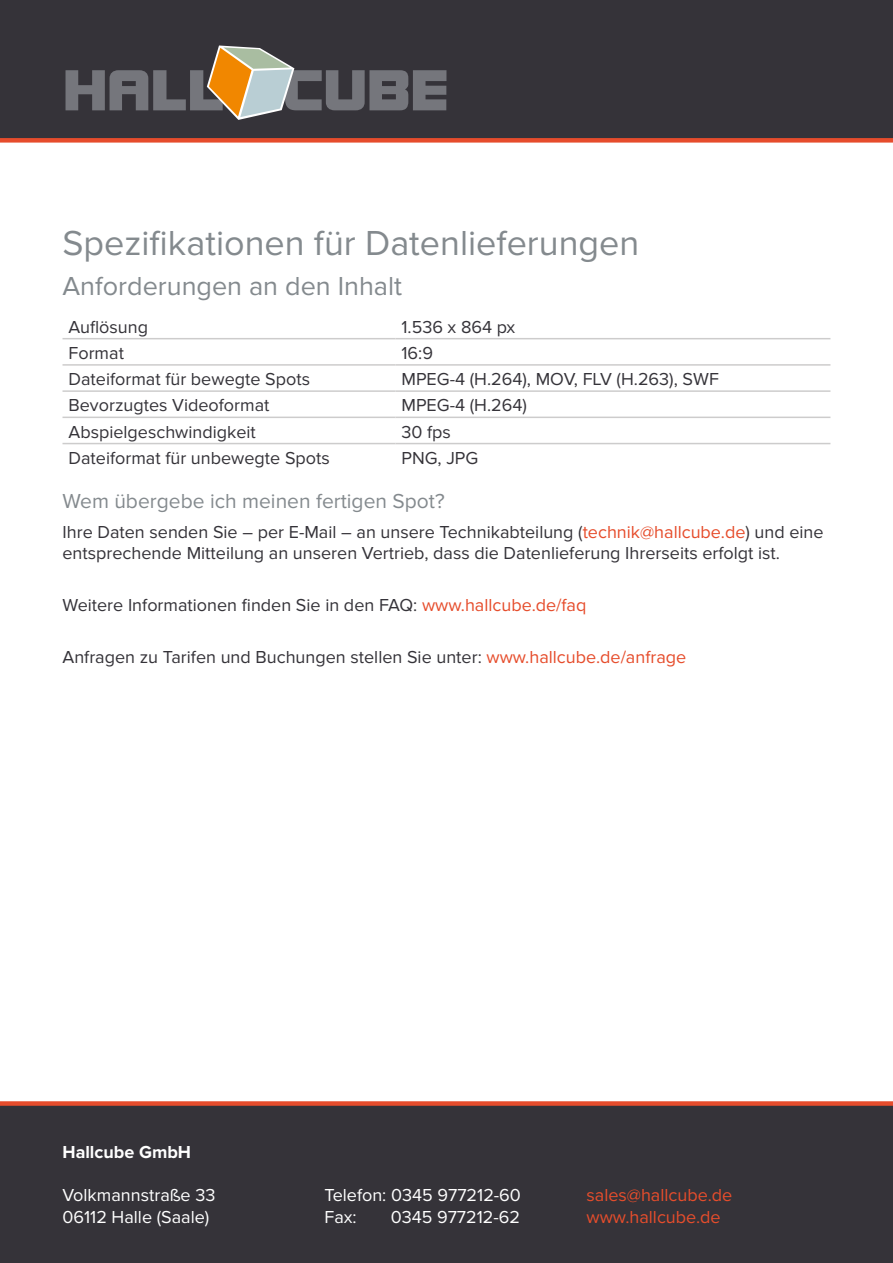
<style>
.page{position:relative;width:893px;height:1263px;background:#fff}
.page>*{position:absolute;margin:0;border:0;box-sizing:border-box;transform-origin:0 0}
.t1{font:36px "Proxima Nova";color:#848a8e}
.t2{font:27px "Proxima Nova";color:#848a8e}
.t3{font:21px "Proxima Nova";color:#848a8e}
.t4{font:18px/21.6px "Proxima Nova";color:#353339}
.t5{font:18px/21.6px "Proxima Nova";color:#fff}
.t6{font:18px/21.6px "Proxima Nova";color:#e64d2c}
.t7{font:700 18px "Proxima Nova";color:#fff}
.s1{color:#e64d2c}
</style>
<div class="page">
<div style="left:0;top:0;width:893px;height:143px;background:#353339"></div>
<div style="left:0;top:1101px;width:893px;height:162px;background:#353339"></div>
<svg style="left:66px;top:45px;width:380px;height:75px;background:#615c59"></svg>
<hr style="left:63px;top:338px;width:332px;height:1px;background:#cdcccc">
<hr style="left:395px;top:338px;width:435px;height:1px;background:#cdcccc">
<hr style="left:63px;top:364px;width:332px;height:2px;background:#cdcccc">
<hr style="left:395px;top:364px;width:435px;height:2px;background:#cdcccc">
<hr style="left:63px;top:390px;width:332px;height:2px;background:#cdcccc">
<hr style="left:395px;top:390px;width:435px;height:2px;background:#cdcccc">
<hr style="left:63px;top:417px;width:332px;height:1px;background:#cdcccc">
<hr style="left:395px;top:417px;width:435px;height:1px;background:#cdcccc">
<hr style="left:63px;top:443px;width:332px;height:1px;background:#cdcccc">
<hr style="left:395px;top:443px;width:435px;height:1px;background:#cdcccc">
<h1 class="t1" style="left:63px;top:222px;width:578px">Spezifikationen für Datenlieferungen</h1>
<h2 class="t2" style="left:63px;top:271px;width:341px">Anforderungen an den Inhalt</h2>
<p class="t4" style="left:69px;top:316px;width:81px">Auflösung</p>
<p class="t4" style="left:401px;top:316px;width:115px">1.536 x 864 px</p>
<p class="t4" style="left:69px;top:343px;width:57px">Format</p>
<p class="t4" style="left:401px;top:343px;width:33px">16:9</p>
<p class="t4" style="left:69px;top:369px;width:243px">Dateiformat für bewegte Spots</p>
<p class="t4" style="left:401px;top:369px;width:319px">MPEG-4 (H.264), MOV, FLV (H.263), SWF</p>
<p class="t4" style="left:69px;top:395px;width:203px">Bevorzugtes Videoformat</p>
<p class="t4" style="left:401px;top:395px;width:127px">MPEG-4 (H.264)</p>
<p class="t4" style="left:69px;top:421px;width:189px">Abspielgeschwindigkeit</p>
<p class="t4" style="left:401px;top:421px;width:51px">30 fps</p>
<p class="t4" style="left:69px;top:448px;width:263px">Dateiformat für unbewegte Spots</p>
<p class="t4" style="left:401px;top:448px;width:78px">PNG, JPG</p>
<p class="t3" style="left:63px;top:489px;width:384px">Wem übergebe ich meinen fertigen Spot?</p>
<p class="t4" style="left:63px;top:522px;width:763px">Ihre Daten senden Sie – per E-Mail – an unsere Technikabteilung (<span class="s1">technik@hallcube.de</span>) und eine entsprechende Mitteilung an unseren Vertrieb, dass die Datenlieferung Ihrerseits erfolgt ist.</p>
<p class="t4" style="left:63px;top:595px;width:525px">Weitere Informationen finden Sie in den FAQ: <span class="s1">www.hallcube.de/faq</span></p>
<p class="t4" style="left:63px;top:647px;width:625px">Anfragen zu Tarifen und Buchungen stellen Sie unter: <span class="s1">www.hallcube.de/anfrage</span></p>
<p class="t7" style="left:63px;top:1142px;width:130px">Hallcube GmbH</p>
<p class="t5" style="left:63px;top:1185px;width:154px">Volkmannstraße 33<br>06112 Halle (Saale)</p>
<p class="t5" style="left:324px;top:1185px;width:198px">Telefon: 0345 977212-60<br>Fax:</p>
<p class="t5" style="left:391px;top:1207px;width:131px">0345 977212-62</p>
<p class="t6" style="left:586px;top:1185px;width:147px">sales@hallcube.de www.hallcube.de</p>
</div>
